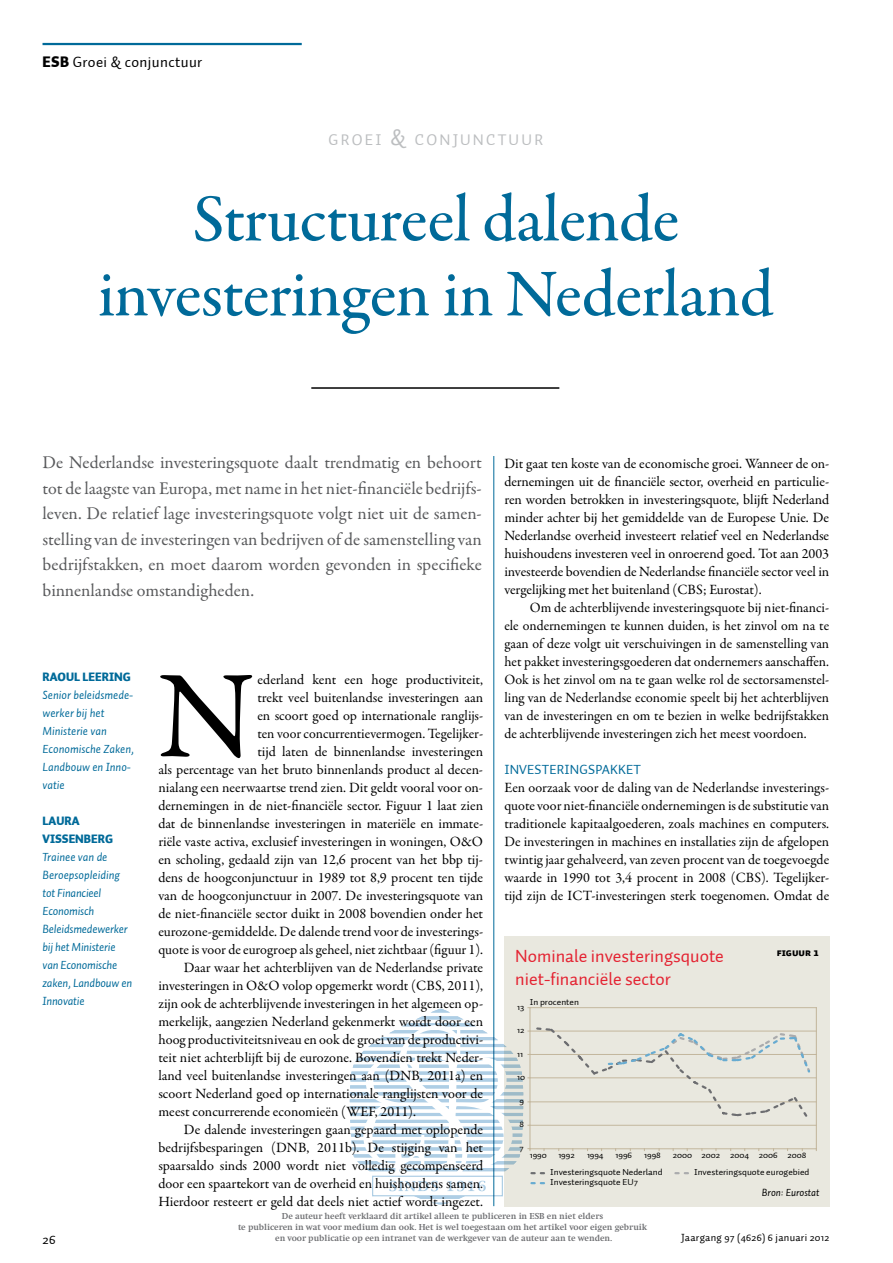
<style>
.page{position:relative;width:893px;height:1263px;background:#fff}
.page>*{position:absolute;margin:0;border:0;box-sizing:border-box;transform-origin:0 0}
.t1{font:125.4px "Garamond Premr Pro";color:#000}
.t2{font:500 67.5px/75px "Garamond Premr Pro";letter-spacing:-.015em;color:#006a99;text-align:center}
.t3{font:18px/25.5px "Garamond Premr Pro";color:#58595b;text-align:justify}
.t4{font:18px/22.5px "Auto 1";color:#e42231}
.t5{font:15.75px "Auto 1";letter-spacing:.145em;color:#bcbec0}
.t6{font:15px "Auto 1";letter-spacing:.025em;color:#000}
.t7{font:14.25px/18px "Garamond Premr Pro";color:#000;text-align:justify}
.t8{font:13.5px "Auto 1";letter-spacing:.01em;color:#006a99}
.t9{font:13.5px "Auto 1";color:#000}
.t10{font:italic 12px/18px "Auto 1";color:#006a99}
.t11{font:900 12px/18px "Auto 1";color:#006a99}
.t12{font:10.5px "Auto 1";letter-spacing:.025em;color:#000}
.t13{font:italic 10.5px "Auto 1";color:#000}
.t14{font:10.5px "Auto 1 Black Sm Cp";color:#000}
.t15{font:700 9px/10.8px "Swift";color:#6d6e71;text-align:center}
.t16{font:8.85px "Auto 1";color:#010101;scale:1.06 1}
.s1{font-weight:900}
.s2{font-size:22.5px}
</style>
<div class="page">
<hr style="left:43px;top:43px;width:259px;height:2px;background:#006a99">
<hr style="left:494px;top:456px;width:1px;height:750px;background:#006a99">
<hr style="left:311px;top:387px;width:248px;height:2px;background:#000">
<div style="left:504px;top:936px;width:325px;height:270px;background:#e9e8df"></div>
<svg style="left:349px;top:1007px;width:468px;height:200px"></svg>
<p class="t6" style="left:43px;top:53px;width:161px"><span class="s1">ESB</span> Groei &amp; conjunctuur</p>
<p class="t5" style="left:329px;top:130px;width:216px">GROEI <span class="s2">&amp;</span> CONJUNCTUUR</p>
<h2 class="t2" style="left:98px;top:183px;width:678px">Structureel dalende investeringen in Nederland</h2>
<p class="t3" style="left:43px;top:450px;width:441px">De Nederlandse investeringsquote daalt trendmatig en behoort tot de laagste van Europa, met name in het niet-financiële bedrijfs&shy;leven. De relatief lage investeringsquote volgt niet uit de samen&shy;stelling van de investeringen van bedrijven of de samenstelling van bedrijfstakken, en moet daarom worden gevonden in specifieke binnenlandse omstandigheden.</p>
<p class="t11" style="left:43px;top:668px;width:48px">RAOUL LEER</p>
<p class="t11" style="left:109px;top:668px;width:23px">ING</p>
<p class="t10" style="left:43px;top:685px;width:93px">Senior beleidsmede&shy;werker bij het<br>Ministerie van<br>Economische Zaken,<br>Landbouw en Inno&shy;vatie</p>
<p class="t11" style="left:43px;top:812px;width:72px">LAURA<br>VISSE NBERG</p>
<p class="t10" style="left:43px;top:847px;width:91px">Trainee van de<br>Beroepsopleiding tot Financieel<br>Economisch<br>Beleidsmedewerker bij het Ministerie van Economische zaken, Landbouw en<br>Innovatie</p>
<h1 class="t1" style="left:158px;top:641px;width:98px">N</h1>
<p class="t7" style="left:258px;top:671px;width:227px">ederland kent een hoge productiviteit,</p>
<p class="t7" style="left:258px;top:689px;width:227px">trekt veel buitenlandse investeringen aan</p>
<p class="t7" style="left:258px;top:707px;width:227px">en scoort goed op internationale ranglijs-</p>
<p class="t7" style="left:258px;top:725px;width:227px">ten voor concurrentievermogen. Tegelijker-</p>
<p class="t7" style="left:258px;top:743px;width:227px">tijd laten de binnenlandse investeringen</p>
<p class="t7" style="left:158px;top:761px;width:326px">als percentage van het bruto binnenlands product al decen-</p>
<p class="t7" style="left:158px;top:779px;width:326px">nialang een neerwaartse trend zien. Dit geldt vooral voor on-</p>
<p class="t7" style="left:158px;top:797px;width:326px">dernemingen in de niet-financiële sector. Figuur 1 laat zien</p>
<p class="t7" style="left:158px;top:815px;width:326px">dat de binnenlandse investeringen in materiële en immate-</p>
<p class="t7" style="left:158px;top:833px;width:326px">riële vaste activa, exclusief investeringen in woningen, O&amp;O</p>
<p class="t7" style="left:158px;top:851px;width:326px">en scholing, gedaald zijn van 12,6 procent van het bbp tij-</p>
<p class="t7" style="left:158px;top:869px;width:326px">dens de hoogconjunctuur in 1989 tot 8,9 procent ten tijde</p>
<p class="t7" style="left:158px;top:887px;width:326px">van de hoogconjunctuur in 2007. De investeringsquote van</p>
<p class="t7" style="left:158px;top:905px;width:326px">de niet-financiële sector duikt in 2008 bovendien onder het</p>
<p class="t7" style="left:158px;top:923px;width:326px">eurozone-gemiddelde. De dalende trend voor de investerings-</p>
<p class="t7" style="left:158px;top:941px;width:326px">quote is voor de eurogroep als geheel, niet zichtbaar (figuur 1).</p>
<p class="t7" style="left:184px;top:959px;width:301px">Daar waar het achterblijven van de Nederlandse private</p>
<p class="t7" style="left:158px;top:977px;width:326px">investeringen in O&amp;O volop opgemerkt wordt (CBS, 2011),</p>
<p class="t7" style="left:158px;top:995px;width:326px">zijn ook de achterblijvende investeringen in het algemeen op-</p>
<p class="t7" style="left:158px;top:1013px;width:326px">merkelijk, aangezien Nederland gekenmerkt wordt door een</p>
<p class="t7" style="left:158px;top:1031px;width:326px">hoog productiviteitsniveau en ook de groei van de productivi-</p>
<p class="t7" style="left:158px;top:1049px;width:326px">teit niet achterblijft bij de eurozone. Bovendien trekt Neder-</p>
<p class="t7" style="left:158px;top:1067px;width:326px">land veel buitenlandse investeringen aan (DNB, 2011a) en</p>
<p class="t7" style="left:158px;top:1085px;width:326px">scoort Nederland goed op internationale ranglijsten voor de</p>
<p class="t7" style="left:158px;top:1103px;width:259px">meest concurrerende economieën (WEF, 2011).</p>
<p class="t7" style="left:184px;top:1121px;width:301px">De dalende investeringen gaan gepaard met oplopende</p>
<p class="t7" style="left:158px;top:1139px;width:326px">bedrijfsbesparingen (DNB, 2011b). De stijging van het</p>
<p class="t7" style="left:158px;top:1157px;width:326px">spaarsaldo sinds 2000 wordt niet volledig gecompenseerd</p>
<p class="t7" style="left:158px;top:1175px;width:326px">door een spaartekort van de overheid en huishoudens samen.</p>
<p class="t7" style="left:158px;top:1193px;width:326px">Hierdoor resteert er geld dat deels niet actief wordt ingezet.</p>
<p class="t7" style="left:504px;top:455px;width:326px">Dit gaat ten koste van de economische groei. Wanneer de on&shy;dernemingen uit de financiële sector, overheid en particulie&shy;ren worden betrokken in investeringsquote, blijft Nederland minder achter bij het gemiddelde van de Europese Unie. De Nederlandse overheid investeert relatief veel en Nederlandse huishoudens investeren veel in onroerend goed. Tot aan 2003 investeerde bovendien de Nederlandse financiële sector veel in vergelijking met het buitenland (CBS; Eurostat).</p>
<p class="t7" style="left:504px;top:599px;width:326px;text-indent:26px">Om de achterblijvende investeringsquote bij niet-financi&shy;ële ondernemingen te kunnen duiden, is het zinvol om na te gaan of deze volgt uit verschuivingen in de samenstelling van het pakket investeringsgoederen dat ondernemers aanschaffen.<br>Ook is het zinvol om na te gaan welke rol de sectorsamenstel&shy;ling van de Nederlandse economie speelt bij het achterblijven van de investeringen en om te bezien in welke bedrijfstakken de achterblijvende investeringen zich het meest voordoen.</p>
<p class="t8" style="left:504px;top:761px;width:138px">Investeringspakket</p>
<p class="t7" style="left:504px;top:779px;width:326px">Een oorzaak voor de daling van de Nederlandse investerings&shy;quote voor niet-financiële ondernemingen is de substitutie van traditionele kapitaalgoederen, zoals machines en computers.<br>De investeringen in machines en installaties zijn de afgelopen twintig jaar gehalveerd, van zeven procent van de toegevoegde waarde in 1990 tot 3,4 procent in 2008 (CBS). Tegelijker&shy;tijd zijn de ICT-investeringen sterk toegenomen. Omdat de</p>
<p class="t4" style="left:515px;top:945px;width:210px">N ominale investeringsquote niet-financiële sector</p>
<p class="t14" style="left:777px;top:947px;width:44px">Figuur 1</p>
<p class="t16" style="left:530px;top:996px;width:48px">In procenten</p>
<p class="t16" style="left:517px;top:1001px;width:8px">13</p>
<p class="t16" style="left:517px;top:1025px;width:8px">12</p>
<p class="t16" style="left:517px;top:1048px;width:7px">11</p>
<p class="t16" style="left:517px;top:1072px;width:9px">10</p>
<p class="t16" style="left:519px;top:1095px;width:6px">9</p>
<p class="t16" style="left:519px;top:1119px;width:6px">8</p>
<p class="t16" style="left:519px;top:1142px;width:5px">7</p>
<p class="t16" style="left:530px;top:1149px;width:18px">1990</p>
<p class="t16" style="left:558px;top:1149px;width:17px">1992</p>
<p class="t16" style="left:587px;top:1149px;width:17px">1994</p>
<p class="t16" style="left:616px;top:1149px;width:17px">1996</p>
<p class="t16" style="left:644px;top:1149px;width:17px">1998</p>
<p class="t16" style="left:673px;top:1149px;width:127px">2000 2002 2004 2006 2008</p>
<p class="t16" style="left:550px;top:1167px;width:108px">Investeringsquote Nederland</p>
<p class="t16" style="left:694px;top:1167px;width:110px">Investeringsquote eurogebied</p>
<p class="t16" style="left:550px;top:1177px;width:84px">Investeringsquote EU7</p>
<p class="t13" style="left:762px;top:1186px;width:59px">Bron: Eurostat</p>
<p class="t15" style="left:238px;top:1211px;width:411px">De auteur heeft verklaard dit artikel alleen te publiceren in ESB en niet elders<br>te publiceren in wat voor medium dan ook. Het is wel toegestaan om het artikel voor eigen gebruik en voor publicatie op een intranet van de werkgever van de auteur aan te wenden.</p>
<p class="t9" style="left:43px;top:1231px;width:15px">26</p>
<p class="t12" style="left:681px;top:1231px;width:149px">Jaargang 97 (4626) 6 januari 2012</p>
</div>
